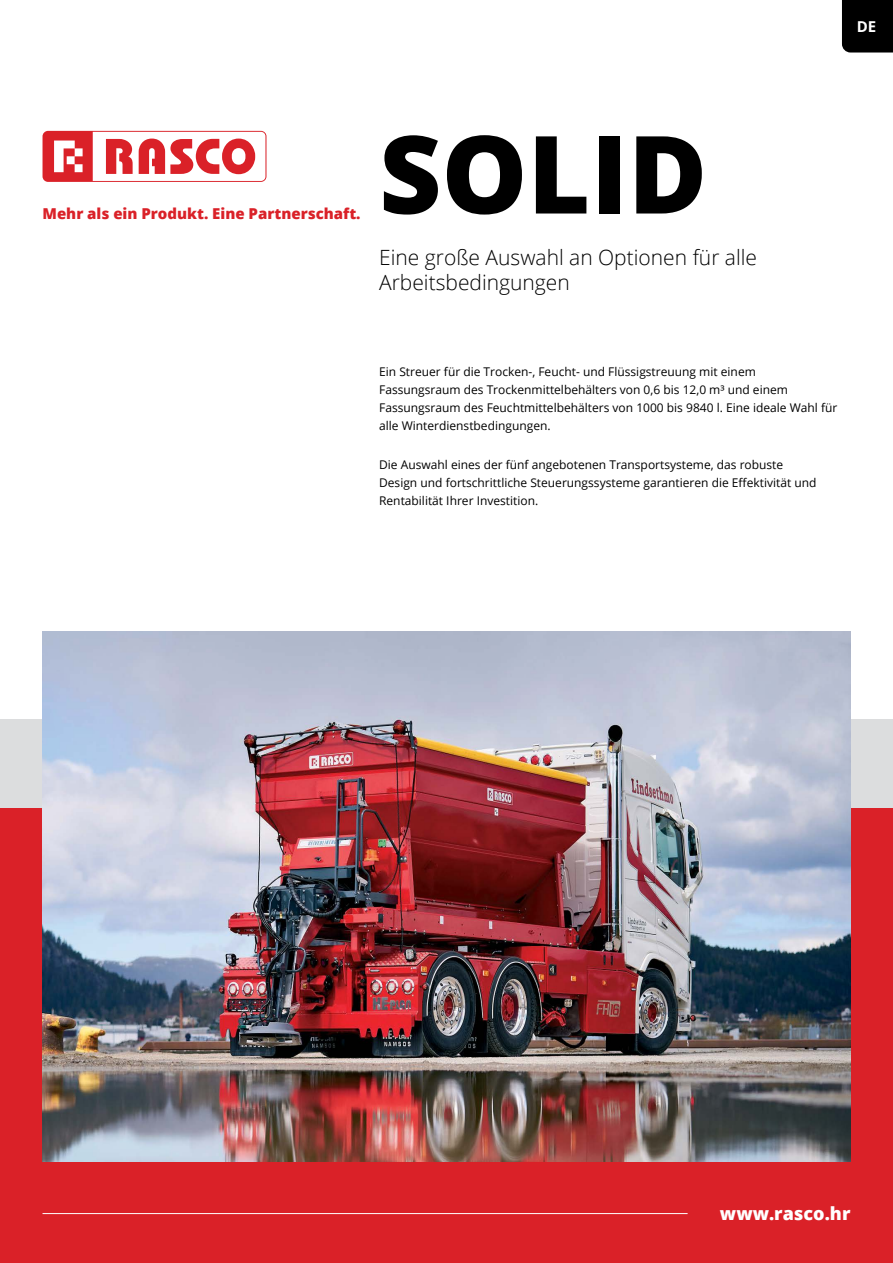
<style>
.page{position:relative;width:893px;height:1263px;background:#fff}
.page>*{position:absolute;margin:0;border:0;box-sizing:border-box;transform-origin:0 0}
.t1{font:800 108px "Open Sans";color:#000}
.t2{font:300 21px/25.2px "Open Sans";color:#000}
.t3{font:800 18px "Open Sans";color:#fff}
.t4{font:800 15px "Open Sans";color:#da2128}
.t5{font:700 15px "Open Sans";color:#fff}
.t6{font:12px/18px "Open Sans";color:#000}
</style>
<div class="page">
<div style="left:0;top:720px;width:893px;height:265px;background:#dcddde"></div>
<div style="left:0;top:808px;width:893px;height:455px;background:#da2128"></div>
<svg style="left:43px;top:131px;width:223px;height:51px"></svg>
<div style="left:842px;top:0;width:51px;height:53px;background:#000"></div>
<hr style="left:43px;top:1213px;width:645px;height:1px;background:#fff">
<img style="left:43px;top:631px;width:807px;height:530px">
<p class="t5" style="left:857px;top:16px;width:21px">DE</p>
<p class="t4" style="left:43px;top:202px;width:320px">Mehr als ein Produkt. Eine Partnerschaft.</p>
<h1 class="t1" style="left:379px;top:92px;width:330px">SOLID</h1>
<h2 class="t2" style="left:379px;top:244px;width:379px">Eine große Auswahl an Optionen für alle<br>Arbeitsbedingungen</h2>
<p class="t6" style="left:379px;top:362px;width:460px">Ein Streuer für die Trocken-, Feucht- und Flüssigstreuung mit einem Fassungsraum des Trockenmittelbehälters von 0,6 bis 12,0 m³ und einem Fassungsraum des Feuchtmittelbehälters von 1000 bis 9840 l. Eine ideale Wahl für alle Winterdienstbedingungen.</p>
<p class="t6" style="left:379px;top:455px;width:439px">Die Auswahl eines der fünf angebotenen Transportsysteme, das robuste<br>Design und fortschrittliche Steuerungssysteme garantieren die Effektivität und<br>Rentabilität Ihrer Investition.</p>
<h3 class="t3" style="left:720px;top:1200px;width:132px">www.rasco.hr</h3>
</div>
